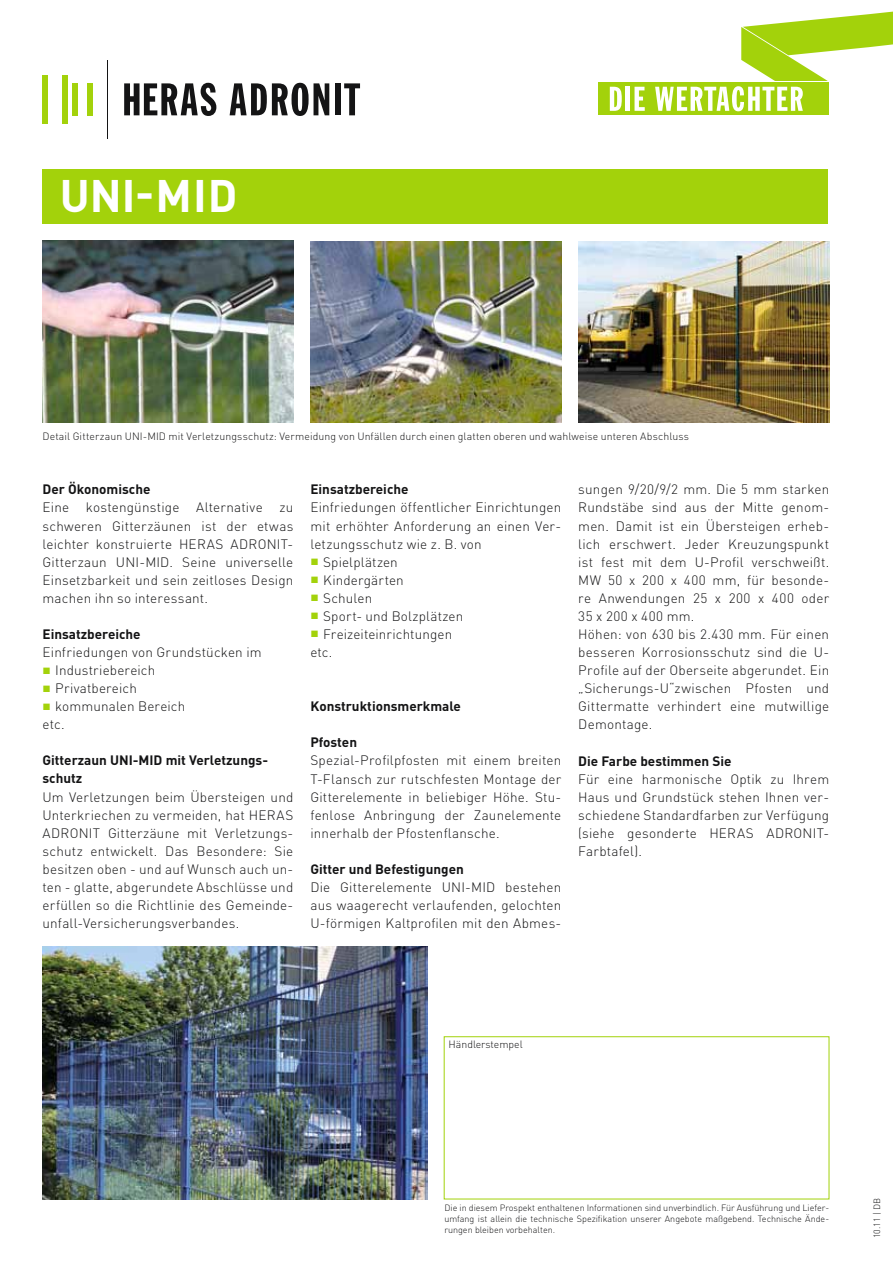
<style>
.page{position:relative;width:893px;height:1263px;background:#fff}
.page>*{position:absolute;margin:0;border:0;box-sizing:border-box;transform-origin:0 0}
.t1{font:700 45px "DIN Pro";letter-spacing:.01em;color:#fff}
.t2{font:300 13.5px/18.1px "DIN Pro";letter-spacing:.015em;color:#141415;text-align:justify}
.t3{font:700 13.5px "DIN Pro";color:#141415}
.t4{font:300 10.5px "DIN Pro";letter-spacing:.01em;color:#141415}
.t5{font:300 9px/10.8px "DIN Pro";color:#141415;text-align:justify}
</style>
<div class="page">
<img style="left:578px;top:241px;width:251px;height:181px">
<img style="left:43px;top:241px;width:250px;height:181px">
<img style="left:310px;top:241px;width:251px;height:181px">
<img style="left:43px;top:946px;width:384px;height:253px">
<div style="left:444px;top:1036px;width:385px;height:163px;border:1px solid #a3d20b"></div>
<div style="left:43px;top:169px;width:785px;height:54px;background:#a3d20b"></div>
<svg style="left:124px;top:83px;width:92px;height:33px"></svg>
<svg style="left:230px;top:83px;width:99px;height:33px"></svg>
<div style="left:335px;top:83px;width:6px;height:32px;background:#141415"></div>
<svg style="left:344px;top:83px;width:16px;height:32px"></svg>
<hr style="left:108px;top:60px;width:1px;height:79px;background:#141415">
<div style="left:43px;top:75px;width:5px;height:49px;background:#a3d20b"></div>
<div style="left:63px;top:75px;width:5px;height:49px;background:#a3d20b"></div>
<div style="left:73px;top:83px;width:5px;height:32px;background:#a3d20b"></div>
<div style="left:88px;top:83px;width:5px;height:32px;background:#a3d20b"></div>
<div style="left:599px;top:82px;width:230px;height:33px;background:#a3d20b"></div>
<svg style="left:610px;top:87px;width:12px;height:24px"></svg>
<hr style="left:626px;top:87px;width:4px;height:24px;background:#fff">
<svg style="left:634px;top:87px;width:11px;height:24px"></svg>
<svg style="left:655px;top:12px;width:238px;height:99px"></svg>
<h1 class="t1" style="left:60px;top:165px;width:179px">uni-mid</h1>
<p class="t4" style="left:43px;top:429px;width:648px">Detail Gitterzaun UNI-MID mit Verletzungsschutz: Vermeidung von Unfällen durch einen glatten oberen und wahlweise unteren Abschluss</p>
<p class="t3" style="left:43px;top:480px;width:109px">Der Ökonomische</p>
<p class="t2" style="left:43px;top:498px;width:252px">Eine kostengünstige Alternative zu schweren Gitterzäunen ist der etwas leichter konstruierte HERAS ADRONIT-Gitterzaun UNI-MID. Seine universelle Einsetzbarkeit und sein zeitloses Design machen ihn so interessant.</p>
<p class="t3" style="left:43px;top:625px;width:100px">Einsatzbereiche</p>
<p class="t2" style="left:43px;top:642px;width:221px">Einfriedungen von Grundstücken im</p>
<p class="t2" style="left:55px;top:660px;width:101px">Industriebereich</p>
<p class="t2" style="left:55px;top:679px;width:83px">Privatbereich</p>
<p class="t2" style="left:55px;top:697px;width:132px">kommunalen Bereich</p>
<p class="t2" style="left:43px;top:715px;width:24px">etc.</p>
<p class="t3" style="left:43px;top:751px;width:105px">Gitterzaun UNI-MID</p>
<p class="t3" style="left:166px;top:751px;width:104px">mit Verletzungs-</p>
<p class="t3" style="left:43px;top:769px;width:41px">schutz</p>
<p class="t2" style="left:43px;top:787px;width:252px">Um Verletzungen beim Übersteigen und Unterkriechen zu vermeiden, hat HERAS ADRONIT Gitterzäune mit Verletzungs&shy;schutz entwickelt. Das Besondere: Sie besitzen oben - und auf Wunsch auch un&shy;ten - glatte, abgerundete Abschlüsse und erfüllen so die Richtlinie des Gemeinde&shy;unfall-Versicherungsverbandes.</p>
<p class="t3" style="left:310px;top:480px;width:100px">Einsatzbereiche</p>
<p class="t2" style="left:310px;top:498px;width:252px">Einfriedungen öffentlicher Einrichtungen</p>
<p class="t2" style="left:310px;top:516px;width:252px">mit erhöhter Anforderung an einen Ver-</p>
<p class="t2" style="left:310px;top:534px;width:173px">letzungsschutz wie z. B. von</p>
<p class="t2" style="left:323px;top:552px;width:76px">Spielplätzen</p>
<p class="t2" style="left:323px;top:570px;width:82px">Kindergärten</p>
<p class="t2" style="left:323px;top:588px;width:51px">Schulen</p>
<p class="t2" style="left:323px;top:606px;width:142px">Sport- und Bolzplätzen</p>
<p class="t2" style="left:323px;top:624px;width:131px">Freizeiteinrichtungen</p>
<p class="t2" style="left:310px;top:642px;width:24px">etc.</p>
<p class="t3" style="left:310px;top:697px;width:152px">Konstruktionsmerkmale</p>
<p class="t3" style="left:310px;top:733px;width:48px">Pfosten</p>
<p class="t2" style="left:310px;top:751px;width:252px">Spezial-Profilpfosten mit einem breiten T-Flansch zur rutschfesten Montage der Gitterelemente in beliebiger Höhe. Stu&shy;fenlose Anbringung der Zaunelemente innerhalb der Pfostenflansche.</p>
<p class="t3" style="left:310px;top:860px;width:155px">Gitter und Befestigungen</p>
<p class="t2" style="left:310px;top:877px;width:252px">Die Gitterelemente UNI-MID bestehen aus waagerecht verlaufenden, gelochten U-förmigen Kaltprofilen mit den Abmes-</p>
<p class="t2" style="left:578px;top:480px;width:252px;text-align:left">sungen 9/20/9/2 mm. Die 5 mm starken Rundstäbe sind aus der Mitte genom&shy;men. Damit ist ein Übersteigen erheb&shy;lich erschwert. Jeder Kreuzungspunkt ist fest mit dem U-Profil verschweißt.<br>MW 50 x 200 x 400 mm, für besonde&shy;re Anwendungen 25 x 200 x 400 oder 35 x 200 x 400 mm.<br>Höhen: von 630 bis 2.430 mm. Für einen besseren Korrosionsschutz sind die U-Profile auf der Oberseite abgerundet. Ein „Sicherungs-U“zwischen Pfosten und Gittermatte verhindert eine mutwillige Demontage.</p>
<p class="t3" style="left:578px;top:751px;width:155px">Die Farbe bestimmen Sie</p>
<p class="t2" style="left:578px;top:769px;width:252px">Für eine harmonische Optik zu Ihrem Haus und Grundstück stehen Ihnen ver&shy;schiedene Standardfarben zur Verfügung (siehe gesonderte HERAS ADRONIT-Farbtafel).</p>
<p class="t4" style="left:449px;top:1037px;width:76px">Händlerstempel</p>
<p class="t5" style="left:444px;top:1202px;width:386px">Die in diesem Prospekt enthaltenen Informationen sind unverbindlich. Für Ausführung und Liefer&shy;umfang ist allein die technische Spezifikation unserer Angebote maßgebend. Technische Ände&shy;rungen bleiben vorbehalten.</p>
<p class="t5" style="left:871px;top:1238px;width:42px;rotate:-90deg">10.11 | DB</p>
</div>
